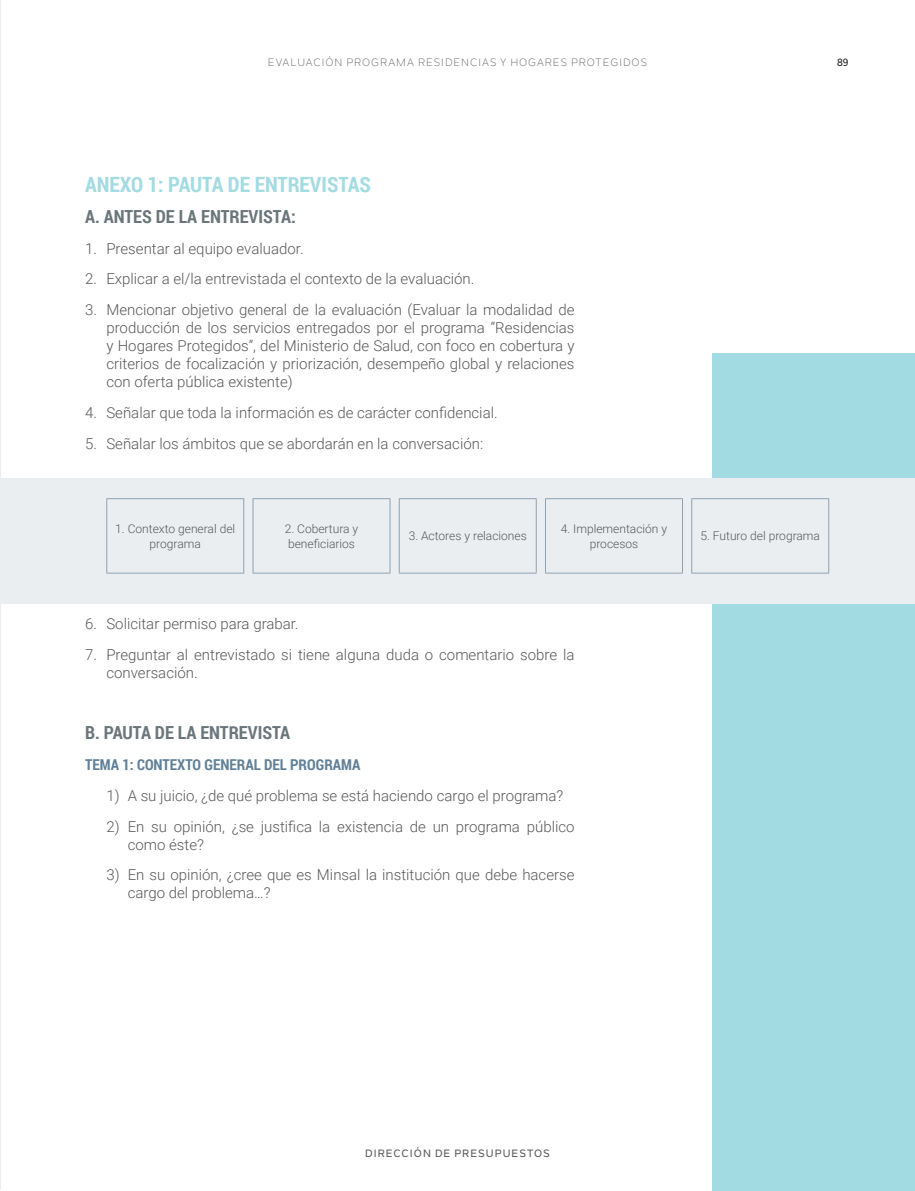
<style>
.page{position:relative;width:915px;height:1191px;background:#fff}
.page>*{position:absolute;margin:0;border:0;box-sizing:border-box;transform-origin:0 0}
.titulo{font:700 21px "Roboto Condensed";color:#a3dbe2}
.subtitulo{font:700 18px "Roboto Condensed";color:#6a767a}
.TEXTO{font:300 15px/18px "Roboto";color:#57585a}
.intertitulo{font:700 15px "Roboto Condensed";color:#608098}
.texto_tabla{font:300 12px/15px "Roboto";color:#57585a;text-align:center}
.t1{font:10.5px "Nolan Next";letter-spacing:.1em;color:#57585a}
.t2{font:500 10.5px "Nolan Next";letter-spacing:.1em;color:#57585a}
.t3{font:500 10.5px "Nolan Next";color:#231f20}
</style>
<div class="page">
<div style="left:712px;top:353px;width:202px;height:838px;background:#a3dbe2"></div>
<hr style="left:0;top:0;width:1px;height:1189px;background:#ebeef1">
<div style="left:0;top:478px;width:914px;height:126px;background:#ebeef1"></div>
<hr style="left:252px;top:498px;width:138px;height:1px;background:#8da2b2">
<hr style="left:252px;top:499px;width:1px;height:74px;background:#8da2b2">
<hr style="left:389px;top:499px;width:1px;height:74px;background:#8da2b2">
<hr style="left:252px;top:573px;width:138px;height:1px;background:#8da2b2">
<hr style="left:106px;top:498px;width:138px;height:1px;background:#8da2b2">
<hr style="left:106px;top:499px;width:1px;height:74px;background:#8da2b2">
<hr style="left:243px;top:499px;width:1px;height:74px;background:#8da2b2">
<hr style="left:106px;top:573px;width:138px;height:1px;background:#8da2b2">
<hr style="left:399px;top:498px;width:137px;height:1px;background:#8da2b2">
<hr style="left:399px;top:499px;width:1px;height:74px;background:#8da2b2">
<hr style="left:535px;top:499px;width:1px;height:74px;background:#8da2b2">
<hr style="left:399px;top:573px;width:137px;height:1px;background:#8da2b2">
<hr style="left:545px;top:498px;width:137px;height:1px;background:#8da2b2">
<hr style="left:545px;top:499px;width:1px;height:74px;background:#8da2b2">
<hr style="left:682px;top:499px;width:1px;height:74px;background:#8da2b2">
<hr style="left:545px;top:573px;width:137px;height:1px;background:#8da2b2">
<hr style="left:691px;top:498px;width:137px;height:1px;background:#8da2b2">
<hr style="left:691px;top:499px;width:1px;height:74px;background:#8da2b2">
<hr style="left:828px;top:499px;width:1px;height:74px;background:#8da2b2">
<hr style="left:691px;top:573px;width:137px;height:1px;background:#8da2b2">
<p class="t1" style="left:268px;top:56px;width:380px">EVALUACIÓN PROGRAMA RESIDENCIAS Y HOGARES PROTEGIDOS</p>
<p class="t3" style="left:836px;top:56px;width:13px">89</p>
<p class="titulo" style="left:85px;top:170px;width:287px">ANEXO 1: PAUTA DE ENTREVISTAS</p>
<p class="subtitulo" style="left:85px;top:204px;width:212px">A. ANTES DE LA ENTREVISTA:</p>
<p class="TEXTO" style="left:85px;top:239px;width:220px">1. Presentar al equipo evaluador.</p>
<p class="TEXTO" style="left:85px;top:269px;width:390px">2. Explicar a el/la entrevistada el contexto de la evaluación.</p>
<p class="TEXTO" style="left:106px;top:300px;width:469px;text-align:justify;text-indent:-21px">3. Mencionar objetivo general de la evaluación (Evaluar la modalidad de producción de los servicios entregados por el programa “Residencias y Hogares Protegidos”, del Ministerio de Salud, con foco en cobertura y criterios de focalización y priorización, desempeño global y relaciones con oferta pública existente)</p>
<p class="TEXTO" style="left:85px;top:403px;width:414px">4. Señalar que toda la información es de carácter confidencial.</p>
<p class="TEXTO" style="left:85px;top:434px;width:399px">5. Señalar los ámbitos que se abordarán en la conversación:</p>
<p class="texto_tabla" style="left:115px;top:520px;width:121px">1. Contexto general del programa</p>
<p class="texto_tabla" style="left:285px;top:520px;width:75px;text-align:left">2. Cobertura y beneficiarios</p>
<p class="texto_tabla" style="left:408px;top:528px;width:120px">3. Actores y relaciones</p>
<p class="texto_tabla" style="left:560px;top:520px;width:108px">4. Implementación y procesos</p>
<p class="texto_tabla" style="left:700px;top:528px;width:121px">5. Futuro del programa</p>
<p class="TEXTO" style="left:85px;top:614px;width:215px">6. Solicitar permiso para grabar.</p>
<p class="TEXTO" style="left:106px;top:645px;width:469px;text-indent:-21px">7. Preguntar al entrevistado si tiene alguna duda o comentario sobre la conversación.</p>
<p class="subtitulo" style="left:85px;top:720px;width:206px">B. PAUTA DE LA ENTREVISTA</p>
<p class="intertitulo" style="left:85px;top:754px;width:277px">TEMA 1: CONTEXTO GENERAL DEL PROGRAMA</p>
<p class="TEXTO" style="left:106px;top:786px;width:458px">1) A su juicio, ¿de qué problema se está haciendo cargo el programa?</p>
<p class="TEXTO" style="left:128px;top:816px;width:448px;text-indent:-21px">2) En su opinión, ¿se justifica la existencia de un programa público como éste?</p>
<p class="TEXTO" style="left:128px;top:865px;width:448px;text-indent:-21px">3) En su opinión, ¿cree que es Minsal la institución que debe hacerse cargo del problema…?</p>
<p class="t2" style="left:365px;top:1147px;width:186px">DIRECCIÓN DE PRESUPUESTOS</p>
</div>
